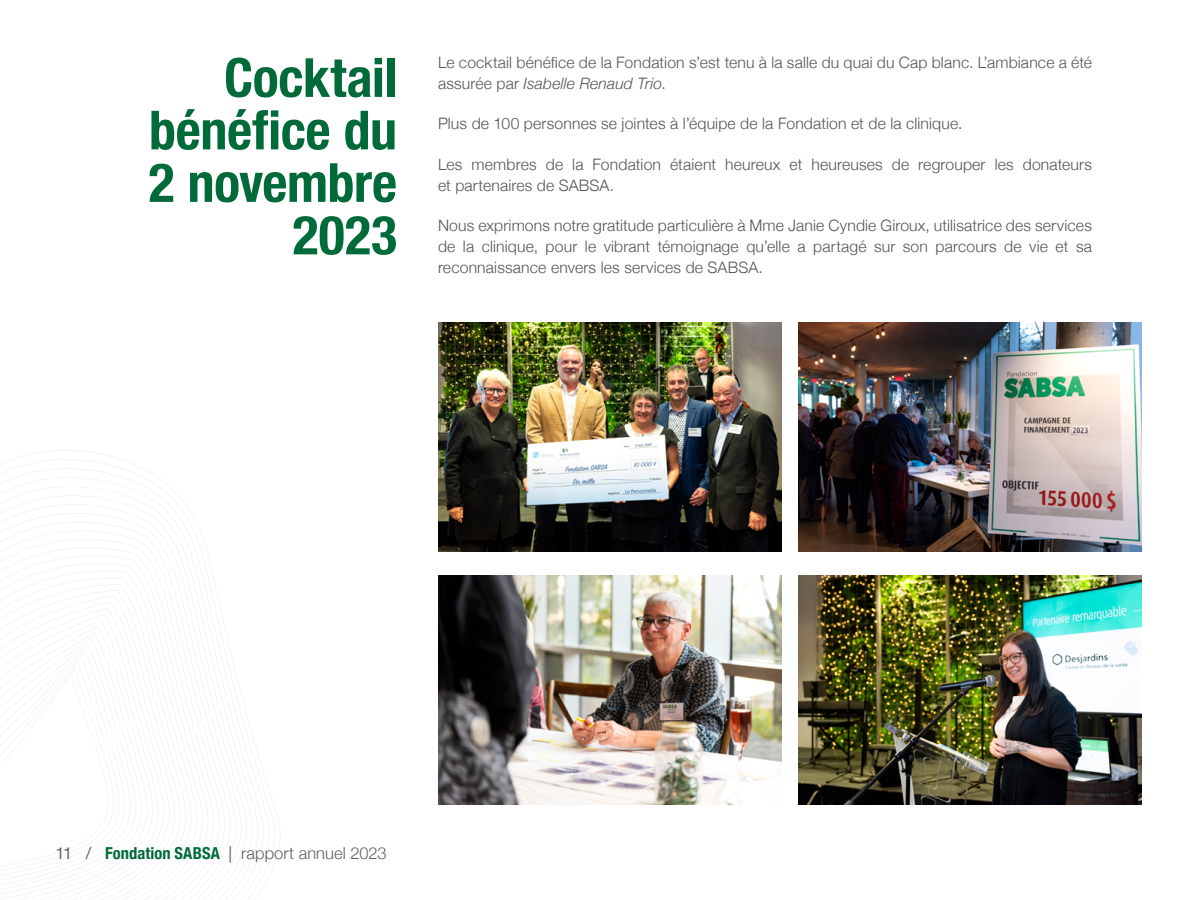
<style>
.page{position:relative;width:1200px;height:900px;background:#fff}
.page>*{position:absolute;margin:0;border:0;box-sizing:border-box;transform-origin:0 0}
.t1{font:700 condensed 54px/52.5px "Helvetica Neue";letter-spacing:-.005em;color:#006b39;text-align:right}
.t2{font:300 16.5px "Helvetica Neue";letter-spacing:.005em;color:#5f6060}
.t3{font:300 15.75px/21px "Helvetica Neue";letter-spacing:.01em;color:#535554}
.s1{font-style:italic}
.s2{font-weight:400}
.s3{font-weight:700;font-stretch:condensed;color:#006b39}
</style>
<div class="page">
<svg style="left:0;top:625px;width:155px;height:275px"></svg>
<img style="left:438px;top:323px;width:343px;height:229px">
<img style="left:798px;top:323px;width:344px;height:229px">
<img style="left:438px;top:575px;width:343px;height:230px">
<img style="left:798px;top:575px;width:344px;height:230px">
<h1 class="t1" style="left:149px;top:48px;width:250px">Cocktail bénéfice du<br>2 novembre<br>2023</h1>
<p class="t3" style="left:438px;top:51px;width:656px">Le cocktail bénéfice de la Fondation s’est tenu à la salle du quai du Cap blanc. L’ambiance a été assurée par <span class="s1">Isabelle Renaud Trio</span>.</p>
<p class="t3" style="left:438px;top:112px;width:526px">Plus de 100 personnes se jointes à l’équipe de la Fondation et de la clinique.</p>
<p class="t3" style="left:438px;top:153px;width:655px">Les membres de la Fondation étaient heureux et heureuses de regrouper les donateurs et partenaires de SABSA.</p>
<p class="t3" style="left:438px;top:214px;width:655px;text-align:justify">Nous exprimons notre gratitude particulière à Mme Janie Cyndie Giroux, utilisatrice des services de la clinique, pour le vibrant témoignage qu’elle a partagé sur son parcours de vie et sa reconnaissance envers les services de SABSA.</p>
<p class="t2" style="left:56px;top:840px;width:333px"><span class="s2">11 /</span> <span class="s3">Fondation SABSA</span> <span class="s2">|</span> rapport annuel 2023</p>
</div>
